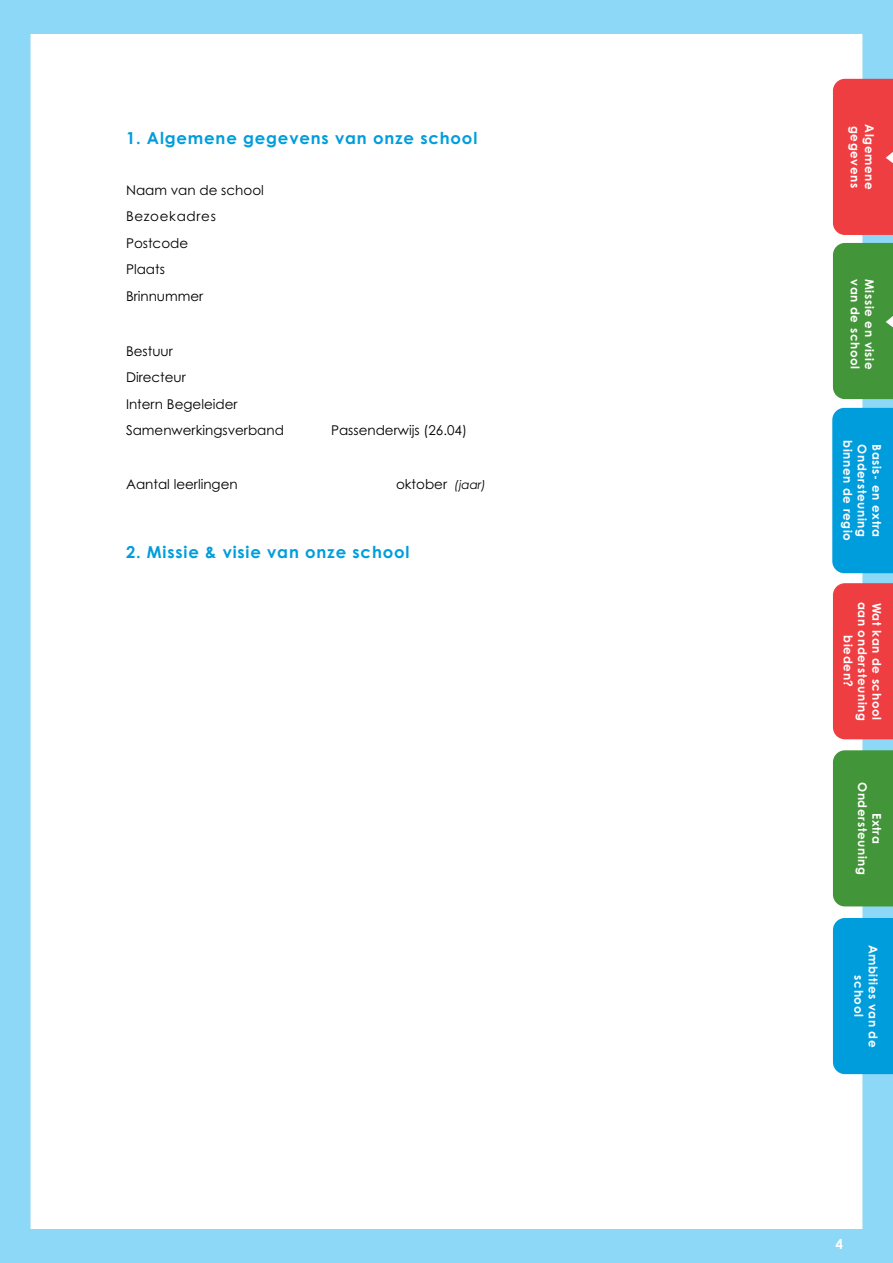
<style>
.page{position:relative;width:893px;height:1263px;background:#8dd7f7}
.page>*{position:absolute;margin:0;border:0;box-sizing:border-box;transform-origin:0 0}
.t1{font:700 16.5px "Century Gothic Pro";letter-spacing:.05em;color:#009ddc}
.t2{font:13.5px/26.5px "Century Gothic Pro";color:#000}
.t3{font:700 13.5px "Century Gothic Pro";color:#fff}
.t4{font:700 12px/14.4px "Century Gothic Pro";letter-spacing:.05em;color:#fff;text-align:center}
.s1{font-style:italic;font-size:12px}
</style>
<div class="page">
<div style="left:31px;top:34px;width:831px;height:1195px;background:#fff"></div>
<div style="left:832px;top:408px;width:61px;height:165px;background:#009ddc"></div>
<div style="left:833px;top:583px;width:60px;height:156px;background:#ef3e42"></div>
<div style="left:833px;top:750px;width:60px;height:156px;background:#439539"></div>
<div style="left:833px;top:918px;width:60px;height:156px;background:#009ddc"></div>
<div style="left:833px;top:79px;width:60px;height:156px;background:#ef3e42"></div>
<div style="left:833px;top:243px;width:60px;height:156px;background:#439539"></div>
<h1 class="t1" style="left:126px;top:128px;width:353px">1. Algemene gegevens van onze school</h1>
<p class="t2" style="left:126px;top:176px;width:139px">Naam van de school<br>Bezoekadres<br>Postcode<br>Plaats<br>Brinnummer</p>
<p class="t2" style="left:126px;top:337px;width:159px">Bestuur<br>Directeur<br>Intern Begeleider<br>Samenwerkingsverband</p>
<p class="t2" style="left:331px;top:416px;width:138px">Passenderwijs (26.04)</p>
<p class="t2" style="left:126px;top:470px;width:113px">Aantal leerlingen</p>
<p class="t2" style="left:396px;top:470px;width:91px">oktober <span class="s1">(jaar)</span></p>
<h1 class="t1" style="left:126px;top:542px;width:285px">2. Missie &amp; visie van onze school</h1>
<p class="t4" style="left:863px;top:126px;width:64px;rotate:90deg">gegevens</p>
<p class="t4" style="left:877px;top:124px;width:67px;rotate:90deg">Algemene</p>
<p class="t4" style="left:863px;top:279px;width:91px;rotate:90deg">van de school</p>
<p class="t4" style="left:877px;top:279px;width:92px;rotate:90deg">Missie en visie</p>
<p class="t4" style="left:855px;top:440px;width:102px;rotate:90deg">binnen de regio</p>
<p class="t4" style="left:870px;top:444px;width:94px;rotate:90deg">Ondersteuning</p>
<p class="t4" style="left:884px;top:444px;width:95px;rotate:90deg">Basis- en extra</p>
<p class="t4" style="left:870px;top:602px;width:121px;rotate:90deg">aan ondersteuning</p>
<p class="t4" style="left:884px;top:602px;width:119px;rotate:90deg">Wat kan de school</p>
<p class="t4" style="left:856px;top:635px;width:53px;rotate:90deg">bieden?</p>
<p class="t4" style="left:884px;top:782px;width:94px;rotate:90deg">Extra<br>Ondersteuning</p>
<p class="t4" style="left:881px;top:944px;width:104px;rotate:90deg">Ambities van de school</p>
<p class="t3" style="left:835px;top:1236px;width:9px">4</p>
</div>
